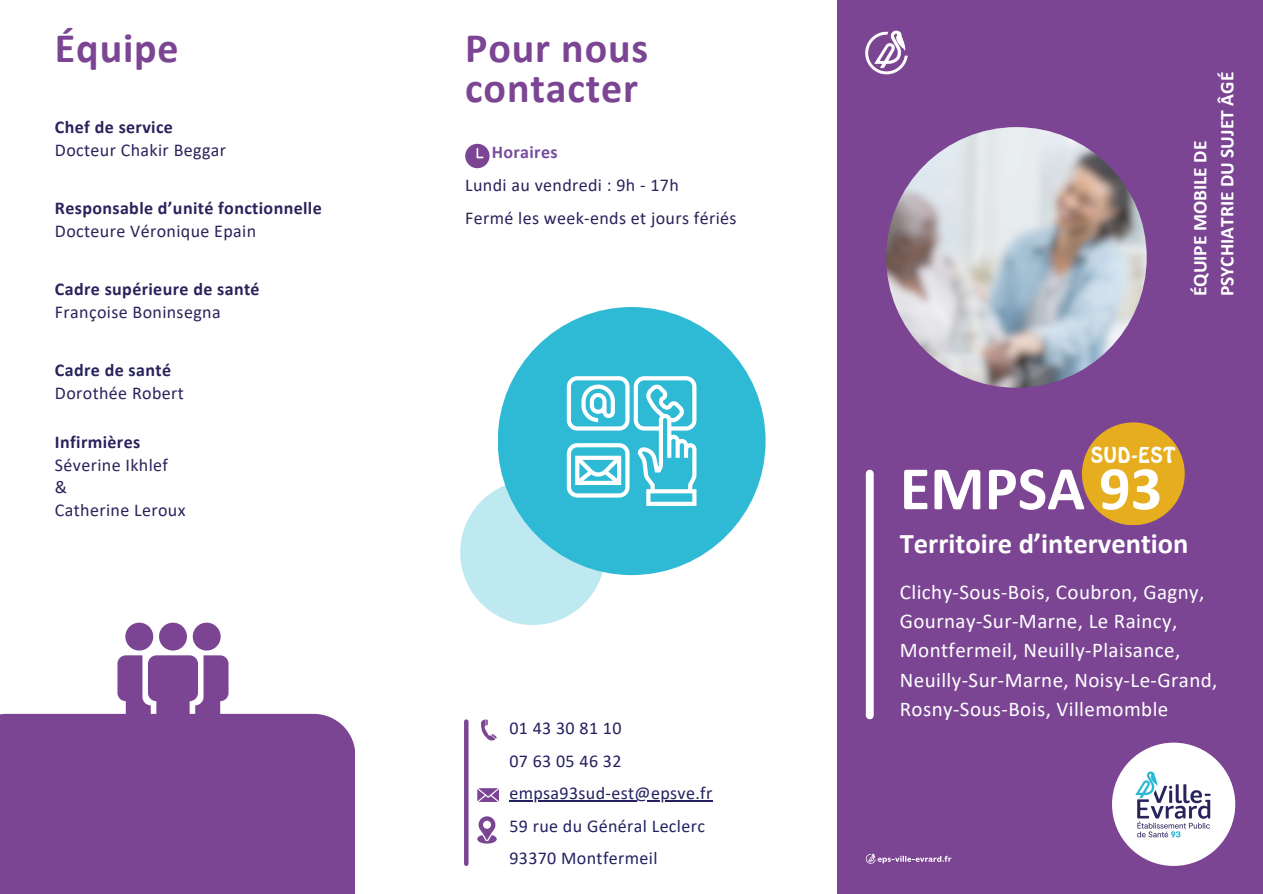
<style>
.page{position:relative;width:1263px;height:894px;background:#fff}
.page>*{position:absolute;margin:0;border:0;box-sizing:border-box;transform-origin:0 0}
.t1{font:700 62.25px "Calibri";color:#fff}
.t2{font:700 42px/39.3px "Calibri";letter-spacing:.02em;color:#7b4594}
.t3{font:700 28.5px "Calibri";color:#fff}
.t4{font:21px/29.2px "Calibri";letter-spacing:.02em;color:#fff}
.t5{font:21px "Hobo BT";letter-spacing:.005em;color:#fff}
.t6{font:700 19.5px/27px "Calibri";color:#fff}
.t7{font:18px "Calibri";letter-spacing:.02em;color:#29235c}
.t8{font:700 18px "Calibri";letter-spacing:.02em;color:#29235c}
.t9{font:18px "Calibri";letter-spacing:.02em;color:#252161}
.t10{font:700 18px "Calibri";letter-spacing:.02em;color:#764d9f}
</style>
<div class="page">
<div style="left:837px;top:0;width:426px;height:893px;background:#7b4594"></div>
<svg style="left:465px;top:144px;width:25px;height:24px"></svg>
<svg style="left:481px;top:719px;width:16px;height:21px"></svg>
<svg style="left:477px;top:788px;width:22px;height:13px"></svg>
<svg style="left:477px;top:816px;width:19px;height:27px"></svg>
<div style="left:464px;top:721px;width:5px;height:142px;background:#7b4594"></div>
<div style="left:1112px;top:742px;width:123px;height:123px;background:#fff;border-radius:50%"></div>
<img style="left:1114px;top:750px;width:117px;height:108px">
<img style="left:865px;top:30px;width:43px;height:45px">
<svg style="left:866px;top:853px;width:85px;height:10px"></svg>
<svg style="left:117px;top:622px;width:112px;height:91px"></svg>
<div style="left:0;top:713px;width:355px;height:180px;background:#7b4594"></div>
<div style="left:460px;top:479px;width:145px;height:146px;background:#bee9f1;border-radius:50%"></div>
<div style="left:498px;top:307px;width:268px;height:268px;background:#2ebad5;border-radius:50%"></div>
<svg style="left:567px;top:376px;width:129px;height:129px"></svg>
<svg style="left:886px;top:127px;width:261px;height:260px;background:#c0c2c6"></svg>
<hr style="left:509px;top:800px;width:204px;height:1px;background:#252161">
<div style="left:1082px;top:422px;width:103px;height:103px;background:#e6ae1e;border-radius:50%"></div>
<div style="left:866px;top:473px;width:8px;height:242px;background:#fff"></div>
<p class="t2" style="left:55px;top:32px;width:125px">Équipe</p>
<p class="t8" style="left:55px;top:119px;width:120px">Chef de service</p>
<p class="t7" style="left:55px;top:142px;width:173px">Docteur Chakir Beggar</p>
<p class="t8" style="left:55px;top:200px;width:268px">Responsable d’unité fonctionnelle</p>
<p class="t7" style="left:55px;top:223px;width:203px">Docteure Véronique Epain</p>
<p class="t8" style="left:55px;top:281px;width:206px">Cadre supérieure de santé</p>
<p class="t7" style="left:55px;top:304px;width:167px">Françoise Boninsegna</p>
<p class="t8" style="left:55px;top:362px;width:118px">Cadre de santé</p>
<p class="t7" style="left:55px;top:385px;width:130px">Dorothée Robert</p>
<p class="t8" style="left:55px;top:434px;width:87px">Infirmières</p>
<p class="t7" style="left:55px;top:457px;width:114px">Séverine Ikhlef</p>
<p class="t7" style="left:55px;top:479px;width:14px">&amp;</p>
<p class="t7" style="left:55px;top:502px;width:132px">Catherine Leroux</p>
<p class="t2" style="left:465px;top:32px;width:184px">Pour nous contacter</p>
<h2 class="t10" style="left:492px;top:145px;width:67px">Horaires</h2>
<p class="t7" style="left:465px;top:177px;width:215px">Lundi au vendredi : 9h - 17h</p>
<p class="t7" style="left:465px;top:210px;width:273px">Fermé les week-ends et jours fériés</p>
<p class="t9" style="left:509px;top:720px;width:114px">01 43 30 81 10</p>
<p class="t9" style="left:509px;top:752px;width:114px">07 63 05 46 32</p>
<p class="t9" style="left:509px;top:785px;width:205px">empsa93sud-est@epsve.fr</p>
<p class="t9" style="left:509px;top:818px;width:197px">59 rue du Général Leclerc</p>
<p class="t9" style="left:509px;top:850px;width:150px">93370 Montfermeil</p>
<p class="t6" style="left:1188px;top:296px;width:226px;rotate:-90deg">ÉQUIPE MOBILE DE<br>PSYCHIATRIE DU SUJET ÂGÉ</p>
<p class="t5" style="left:1091px;top:442px;width:87px">SUD-EST</p>
<p class="t1" style="left:900px;top:462px;width:264px">EMPSA 93</p>
<p class="t3" style="left:900px;top:531px;width:290px">Territoire d’intervention</p>
<h2 class="t4" style="left:900px;top:578px;width:319px">Clichy-Sous-Bois, Coubron, Gagny, Gournay-Sur-Marne, Le Raincy, Montfermeil, Neuilly-Plaisance, Neuilly-Sur-Marne, Noisy-Le-Grand, Rosny-Sous-Bois, Villemomble</h2>
</div>
